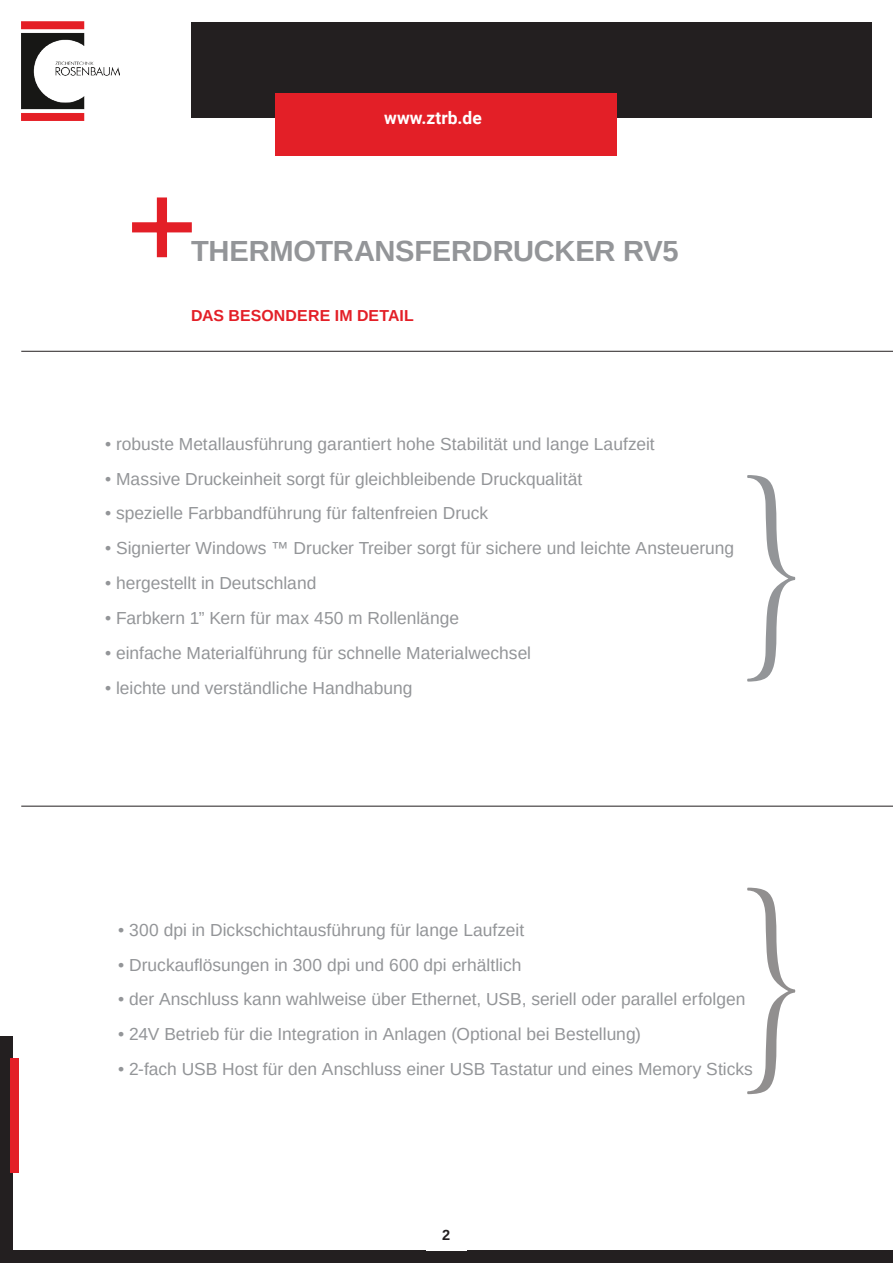
<style>
.page{position:relative;width:893px;height:1263px;background:#fff}
.page>*{position:absolute;margin:0;border:0;box-sizing:border-box;transform-origin:0 0}
.t1{font:700 29.1px "Arimo";letter-spacing:-.01em;color:#939598}
.t2{font:17.4px "Arimo";color:#939598}
.t3{font:700 17.4px "Roboto";color:#fff}
.t4{font:700 15.9px "Arimo";letter-spacing:.01em;color:#e31f27}
.t5{font:700 14.55px "Arimo";color:#231f20}
.t6{font:700 11.55px "Arimo";color:#231f20}
</style>
<div class="page">
<div style="left:191px;top:22px;width:681px;height:96px;background:#231f20"></div>
<div style="left:275px;top:93px;width:342px;height:63px;background:#e31f27"></div>
<img style="left:21px;top:21px;width:98px;height:99px">
<div style="left:0;top:1036px;width:13px;height:225px;background:#231f20"></div>
<div style="left:10px;top:1058px;width:9px;height:115px;background:#e31f27"></div>
<hr style="left:21px;top:351px;width:872px;height:1px;background:#231f20">
<hr style="left:21px;top:806px;width:872px;height:1px;background:#231f20">
<svg style="left:747px;top:475px;width:48px;height:207px"></svg>
<svg style="left:747px;top:888px;width:48px;height:206px"></svg>
<svg style="left:132px;top:197px;width:60px;height:61px"></svg>
<div style="left:0;top:1251px;width:893px;height:12px;background:#231f20"></div>
<p class="t3" style="left:384px;top:106px;width:99px">www.ztrb.de</p>
<h1 class="t1" style="left:191px;top:231px;width:489px">THERMOTRANSFERDRUCKER RV5</h1>
<p class="t4" style="left:191px;top:305px;width:224px">DAS BESONDERE IM DETAIL</p>
<p class="t2" style="left:105px;top:433px;width:551px">• robuste Metallausführung garantiert hohe Stabilität und lange Laufzeit</p>
<p class="t2" style="left:105px;top:468px;width:479px">• Massive Druckeinheit sorgt für gleichbleibende Druckqualität</p>
<p class="t2" style="left:105px;top:502px;width:385px">• spezielle Farbbandführung für faltenfreien Druck</p>
<p class="t2" style="left:105px;top:537px;width:631px">• Signierter Windows ™ Drucker Treiber sorgt für sichere und leichte Ansteuerung</p>
<p class="t2" style="left:105px;top:572px;width:213px">• hergestellt in Deutschland</p>
<p class="t2" style="left:105px;top:607px;width:355px">• Farbkern 1” Kern für max 450 m Rollenlänge</p>
<p class="t2" style="left:105px;top:642px;width:427px">• einfache Materialführung für schnelle Materialwechsel</p>
<p class="t2" style="left:105px;top:676px;width:309px">• leichte und verständliche Handhabung</p>
<p class="t2" style="left:118px;top:919px;width:407px">• 300 dpi in Dickschichtausführung für lange Laufzeit</p>
<p class="t2" style="left:118px;top:953px;width:405px">• Druckauflösungen in 300 dpi und 600 dpi erhältlich</p>
<p class="t2" style="left:118px;top:988px;width:629px">• der Anschluss kann wahlweise über Ethernet, USB, seriell oder parallel erfolgen</p>
<p class="t2" style="left:118px;top:1023px;width:524px">• 24V Betrieb für die Integration in Anlagen (Optional bei Bestellung)</p>
<p class="t2" style="left:118px;top:1058px;width:636px">• 2-fach USB Host für den Anschluss einer USB Tastatur und eines Memory Sticks</p>
<p class="t5" style="left:442px;top:1225px;width:10px">2</p>
<p class="t6" style="left:443px;top:1226px;width:8px">2</p>
</div>
